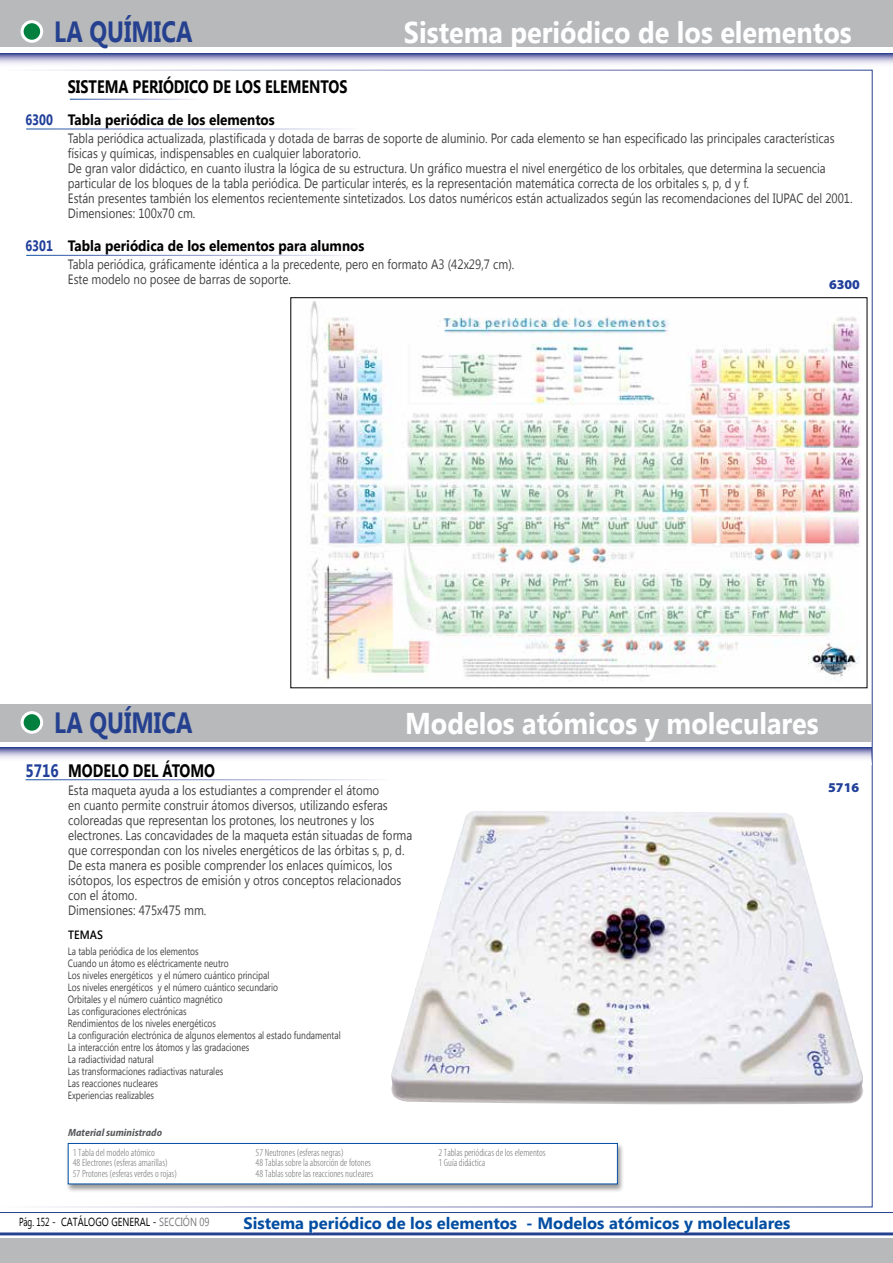
<style>
.page{position:relative;width:893px;height:1263px;background:#fff}
.page>*{position:absolute;margin:0;border:0;box-sizing:border-box;transform-origin:0 0}
.t1{font:700 30px "Segoe UI";color:#fff;scale:.9 1}
.t2{font:700 29.25px "Segoe UI";color:#25408f;scale:.8 1}
.t3{font:700 18px "Segoe UI";color:#000;scale:.8 1}
.t4{font:700 16.5px "Segoe UI";color:#034ea2}
.t5{font:700 15px "Segoe UI";color:#000;scale:.9 1}
.t6{font:13.5px/15px "Segoe UI";color:#414042;scale:.85 1}
.t7{font:900 13.5px "Myriad Pro";color:#21409a}
.t8{font:600 12px "Segoe UI";color:#000;scale:.9 1}
.t9{font:11.7px "Segoe UI";color:#000;scale:.7 1}
.t10{font:10.5px/12px "Segoe UI";color:#414042;scale:.8 1}
.t11{font:300 condensed 10.5px/10.5px "Myriad Pro";color:#6d6e71}
.t12{font:italic 700 semi-condensed 10.5px "Myriad Pro";color:#58595b}
.s1{color:#21409a}
.s2{color:#77787b}
</style>
<div class="page">
<div style="left:0;top:1238px;width:893px;height:25px;background:#b7b9bb"></div>
<div style="left:0;top:0;width:893px;height:47px;background:#b7b9bb"></div>
<svg style="left:0;top:53px;width:893px;height:17px"></svg>
<hr style="left:0;top:1232px;width:893px;height:3px;background:#25408f">
<hr style="left:0;top:1212px;width:893px;height:1px;background:#25408f">
<div style="left:0;top:704px;width:872px;height:37px;background:#b7b9bb"></div>
<svg style="left:0;top:747px;width:871px;height:12px"></svg>
<svg style="left:871px;top:747px;width:1px;height:17px"></svg>
<div style="left:22px;top:22px;width:20px;height:19px;background:#007f3e;border-radius:50%"></div>
<div style="left:21px;top:20px;width:22px;height:23px;border:3px solid #fff;border-radius:50%"></div>
<div style="left:22px;top:713px;width:20px;height:19px;background:#007f3e;border-radius:50%"></div>
<div style="left:21px;top:711px;width:22px;height:23px;border:3px solid #fff;border-radius:50%"></div>
<img style="left:391px;top:811px;width:472px;height:293px">
<svg style="left:243px;top:1232px;width:275px;height:1px"></svg>
<svg style="left:538px;top:1232px;width:253px;height:1px"></svg>
<img style="left:310px;top:301px;width:550px;height:380px">
<div style="left:65px;top:1142px;width:559px;height:51px;background:#000;opacity:.4"></div>
<div style="left:68px;top:1143px;width:549px;height:41px;background:#fff"></div>
<div style="left:68px;top:1143px;width:550px;height:41px;border:1px solid #034ea2"></div>
<h2 class="t2" style="left:54px;top:11px;width:174px">LA QUíMICA</h2>
<p class="t3" style="left:68px;top:74px;width:351px">sistema periódico de los elementos</p>
<p class="t5" style="left:25px;top:109px;width:279px"><span class="s1">6300</span> Tabla periódica de los elementos</p>
<p class="t6" style="left:68px;top:130px;width:925px">Tabla periódica actualizada, plastificada y dotada de barras de soporte de aluminio. Por cada elemento se han especificado las principales características físicas y químicas, indispensables en cualquier laboratorio.<br>De gran valor didáctico, en cuanto ilustra la lógica de su estructura. Un gráfico muestra el nivel energético de los orbitales, que determina la secuencia particular de los bloques de la tabla periódica. De particular interés, es la representación matemática correcta de los orbitales s, p, d y f.<br>Están presentes también los elementos recientemente sintetizados. Los datos numéricos están actualizados según las recomendaciones del IUPAC del 2001.<br>Dimensiones: 100x70 cm.</p>
<p class="t5" style="left:25px;top:235px;width:378px"><span class="s1">6301</span> Tabla periódica de los elementos para alumnos</p>
<p class="t6" style="left:68px;top:256px;width:527px">Tabla periódica, gráficamente idéntica a la precedente, pero en formato A3 (42x29,7 cm).<br>Este modelo no posee de barras de soporte.</p>
<p class="t1" style="left:404px;top:11px;width:499px">Sistema periódico de los elementos</p>
<p class="t7" style="left:829px;top:275px;width:32px">6300</p>
<p class="t2" style="left:54px;top:702px;width:106px">LA QUíMICA</p>
<p class="t1" style="left:405px;top:702px;width:461px">Modelos atómicos y moleculares</p>
<p class="t3" style="left:26px;top:758px;width:239px"><span class="s1">5716</span> Modelo del átomo</p>
<p class="t6" style="left:68px;top:782px;width:406px">Esta maqueta ayuda a los estudiantes a comprender el átomo<br>en cuanto permite construir átomos diversos, utilizando esferas coloreadas que representan los protones, los neutrones y los electrones. Las concavidades de la maqueta están situadas de forma que correspondan con los niveles energéticos de las órbitas s, p, d.<br>De esta manera es posible comprender los enlaces químicos, los isótopos, los espectros de emisión y otros conceptos relacionados con el átomo.<br>Dimensiones: 475x475 mm.</p>
<p class="t10" style="left:68px;top:945px;width:343px">La tabla periódica de los elementos<br>Cuando un átomo es eléctricamente neutro<br>Los niveles energéticos y el número cuántico principal<br>Los niveles energéticos y el número cuántico secundario<br>Orbitales y el número cuántico magnético<br>Las configuraciones electrónicas<br>Rendimientos de los niveles energéticos<br>La configuración electrónica de algunos elementos al estado fundamental La interacción entre los átomos y las gradaciones<br>La radiactividad natural<br>Las transformaciones radiactivas naturales<br>Las reacciones nucleares<br>Experiencias realizables</p>
<p class="t8" style="left:68px;top:926px;width:40px">TEMAS</p>
<p class="t12" style="left:68px;top:1125px;width:95px">Material suministrado</p>
<p class="t11" style="left:73px;top:1147px;width:106px">1 Tabla del modelo atómico<br>48 Electrones (esferas amarillas)<br>57 Protones (esferas verdes o rojas)</p>
<p class="t11" style="left:256px;top:1147px;width:119px">57 Neutrones (esferas negras)<br>48 Tablas sobre la absorción de fotones<br>48 Tablas sobre las reacciones nucleares</p>
<p class="t11" style="left:438px;top:1147px;width:109px">2 Tablas periódicas de los elementos<br>1 Guía didáctica</p>
<p class="t7" style="left:828px;top:779px;width:32px">5716</p>
<p class="t9" style="left:19px;top:1214px;width:274px">Pág. 152 - CATÁLOGO GENERAL - <span class="s2">Sección 09</span></p>
<p class="t4" style="left:244px;top:1211px;width:548px">Sistema periódico de los elementos - Modelos atómicos y moleculares</p>
</div>
